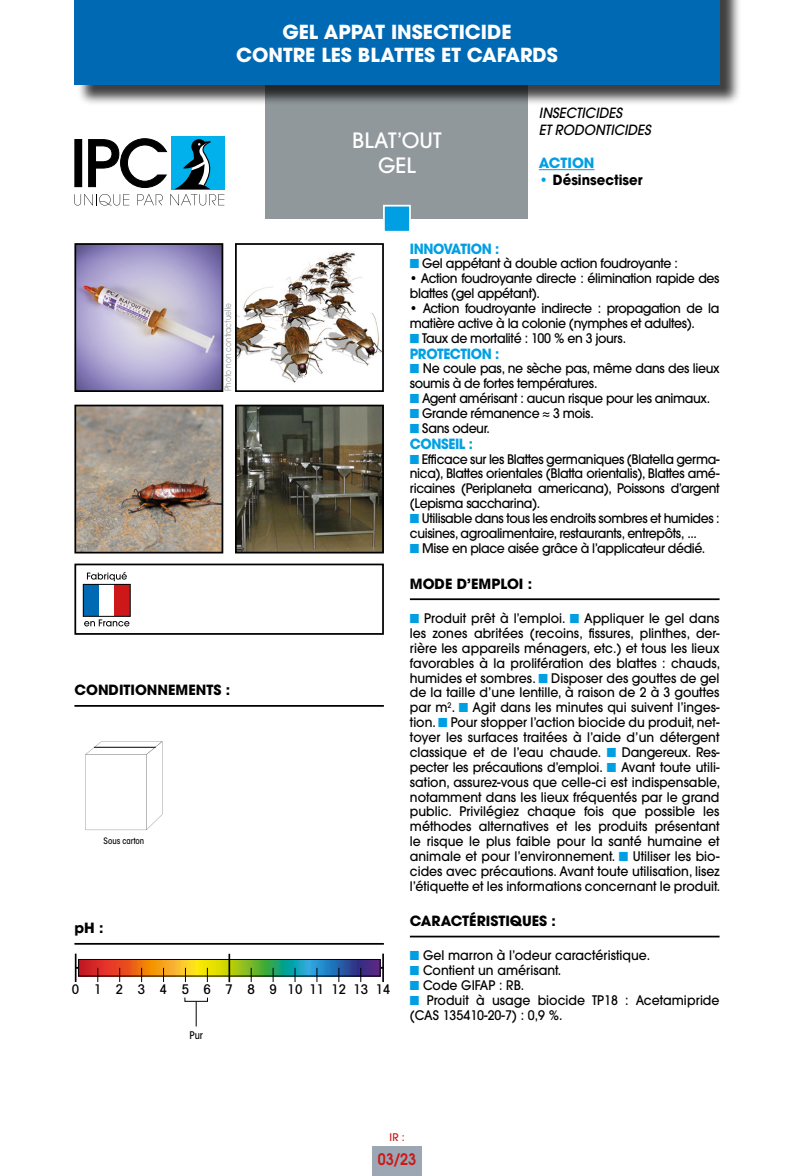
<style>
.page{position:relative;width:794px;height:1176px;background:#fff}
.page>*{position:absolute;margin:0;border:0;box-sizing:border-box;transform-origin:0 0}
.t1{font:500 21px "ITC Avant Garde Std";color:#fff}
.t2{font:700 19.25px "ITC Avant Garde Std";color:#fff}
.t3{font:600 15.75px "ITC Avant Garde Std";color:#cd1719;scale:.9 1}
.t4{font:700 14px "ITC Avant Garde Std";color:#000}
.t5{font:700 14px "ITC Avant Garde Std";letter-spacing:-.03em;color:#009fe3;scale:.95 1}
.t6{font:italic 500 14px/16.8px "ITC Avant Garde Std";color:#000;scale:.95 1}
.t7{font:700 14px "ITC Avant Garde Std";color:#000;scale:.95 1}
.t8{font:700 14px "ITC Avant Garde Std";letter-spacing:-.03em;color:#009fe3}
.t9{font:500 condensed 13.3px "Avant Garde";letter-spacing:.265em;color:#000}
.t10{font:500 13.12px/14.9px "ITC Avant Garde Std";letter-spacing:-.03em;color:#000;scale:.95 1}
.t11{font:500 13.12px/14.9px "ITC Avant Garde Std";color:#000;scale:.95 1}
.t12{font:500 10.5px "ITC Avant Garde Std";color:#cd1719}
.t13{font:500 condensed 10.5px "ITC Avant Garde Std";color:#000}
.t14{font:8.75px "ITC Avant Garde Std";color:#91989c;scale:.85 1}
.t15{font:500 condensed 8.75px "ITC Avant Garde Std";color:#000}
.s1{color:#009fe3}
.s2{font-family:"Myriad Pro";font-weight:600}
</style>
<div class="page">
<div style="left:74px;top:563px;width:310px;height:72px;border:2px solid #000"></div>
<div style="left:266px;top:79px;width:262px;height:140px;background:#91989c"></div>
<div style="left:77px;top:0;width:664px;height:106px;background:#000;opacity:.75"></div>
<div style="left:74px;top:0;width:645px;height:84px;background:#0069b4"></div>
<div style="left:372px;top:1146px;width:50px;height:30px;background:#9ca7b3"></div>
<div style="left:171px;top:136px;width:53px;height:53px;background:#00b1eb"></div>
<svg style="left:74px;top:138px;width:150px;height:67px"></svg>
<div style="left:383px;top:205px;width:28px;height:28px;background:#009fe3;border:2px solid #fff"></div>
<hr style="left:74px;top:705px;width:310px;height:2px;background:#000">
<hr style="left:410px;top:598px;width:309px;height:2px;background:#000">
<hr style="left:410px;top:935px;width:309px;height:2px;background:#000">
<img style="left:77px;top:246px;width:143px;height:143px">
<div style="left:74px;top:243px;width:149px;height:149px;border:2px solid #000"></div>
<img style="left:77px;top:408px;width:143px;height:142px">
<div style="left:74px;top:405px;width:149px;height:148px;border:2px solid #000"></div>
<img style="left:238px;top:251px;width:143px;height:132px">
<div style="left:235px;top:243px;width:149px;height:149px;border:2px solid #000"></div>
<img style="left:238px;top:408px;width:143px;height:142px">
<div style="left:235px;top:405px;width:149px;height:148px;border:2px solid #000"></div>
<hr style="left:74px;top:943px;width:310px;height:1px;background:#000">
<hr style="left:76px;top:967px;width:307px;height:2px;background:#000">
<svg style="left:75px;top:953px;width:306px;height:30px"></svg>
<hr style="left:228px;top:954px;width:2px;height:28px;background:#000">
<hr style="left:382px;top:953px;width:2px;height:29px;background:#000">
<hr style="left:539px;top:169px;width:55px;height:1px;background:#009fe3">
<div style="left:83px;top:584px;width:16px;height:32px;background:#0069b4"></div>
<div style="left:115px;top:584px;width:15px;height:32px;background:#cd1719"></div>
<div style="left:83px;top:584px;width:48px;height:33px;border:1px solid #000"></div>
<svg style="left:87px;top:572px;width:40px;height:9px"></svg>
<svg style="left:84px;top:619px;width:45px;height:7px"></svg>
<svg style="left:196px;top:1001px;width:1px;height:25px"></svg>
<svg style="left:85px;top:741px;width:77px;height:89px"></svg>
<hr style="left:94px;top:747px;width:61px;height:1px;background:#000">
<p class="t2" style="left:282px;top:19px;width:231px">GEL APPAT INSECTICIDE</p>
<p class="t2" style="left:236px;top:42px;width:323px">CONTRE LES BLATTES ET CAFARDS</p>
<p class="t14" style="left:223px;top:391px;width:105px;rotate:-90deg">Photo non contractuelle</p>
<p class="t4" style="left:74px;top:681px;width:157px">CONDITIONNEMENTS :</p>
<p class="t15" style="left:104px;top:835px;width:42px">Sous carton</p>
<p class="t4" style="left:74px;top:919px;width:31px">pH :</p>
<p class="t1" style="left:352px;top:127px;width:91px">BLAT’OUT</p>
<p class="t1" style="left:378px;top:152px;width:39px">GEL</p>
<p class="t6" style="left:539px;top:104px;width:119px">INSECTICIDES<br>ET RODONTICIDES</p>
<p class="t8" style="left:539px;top:154px;width:57px">ACTION</p>
<p class="t7" style="left:539px;top:171px;width:111px"><span class="s1">•</span> Désinsectiser</p>
<p class="t5" style="left:410px;top:239px;width:96px">INNOVATION :</p>
<p class="t10" style="left:410px;top:256px;width:284px"><span class="s1">■</span> Gel appétant à double action foudroyante :</p>
<p class="t10" style="left:410px;top:271px;width:327px">• Action foudroyante directe : élimination rapide des blattes (gel appétant).</p>
<p class="t10" style="left:410px;top:301px;width:327px">• Action foudroyante indirecte : propagation de la matière active à la colonie (nymphes et adultes).</p>
<p class="t10" style="left:410px;top:330px;width:229px"><span class="s1">■</span> Taux de mortalité : 100 % en 3 jours.</p>
<p class="t5" style="left:410px;top:344px;width:96px">PROTECTION :</p>
<p class="t10" style="left:410px;top:361px;width:327px"><span class="s1">■</span> Ne coule pas, ne sèche pas, même dans des lieux soumis à de fortes températures.</p>
<p class="t10" style="left:410px;top:391px;width:317px"><span class="s1">■</span> Agent amérisant : aucun risque pour les animaux.</p>
<p class="t10" style="left:410px;top:406px;width:195px"><span class="s1">■</span> Grande rémanence <span class="s2">≈</span> 3 mois.</p>
<p class="t10" style="left:410px;top:420px;width:86px"><span class="s1">■</span> Sans odeur.</p>
<p class="t5" style="left:410px;top:434px;width:68px">CONSEIL :</p>
<p class="t10" style="left:410px;top:451px;width:327px;text-align:justify"><span class="s1">■</span> Efficace sur les Blattes germaniques (Blatella germa&shy;nica), Blattes orientales (Blatta orientalis), Blattes amé&shy;ricaines (Periplaneta americana), Poissons d’argent (Lepisma saccharina).</p>
<p class="t10" style="left:410px;top:511px;width:327px"><span class="s1">■</span> Utilisable dans tous les endroits sombres et humides : cuisines, agroalimentaire, restaurants, entrepôts, ...</p>
<p class="t10" style="left:410px;top:540px;width:312px"><span class="s1">■</span> Mise en place aisée grâce à l’applicateur dédié.</p>
<p class="t4" style="left:410px;top:574px;width:124px">MODE D’EMPLOI :</p>
<p class="t10" style="left:410px;top:611px;width:328px;text-align:justify"><span class="s1">■</span> Produit prêt à l’emploi. <span class="s1">■</span> Appliquer le gel dans les zones abritées (recoins, fissures, plinthes, der&shy;rière les appareils ménagers, etc.) et tous les lieux favorables à la prolifération des blattes : chauds, humides et sombres. <span class="s1">■</span> Disposer des gouttes de gel de la taille d’une lentille, à raison de 2 à 3 gouttes par m<sup>2</sup>. <span class="s1">■</span> Agit dans les minutes qui suivent l’inges&shy;tion. <span class="s1">■</span> Pour stopper l’action biocide du produit, net&shy;toyer les surfaces traitées à l’aide d’un détergent classique et de l’eau chaude. <span class="s1">■</span> Dangereux. Res&shy;pecter les précautions d’emploi. <span class="s1">■</span> Avant toute utili&shy;sation, assurez-vous que celle-ci est indispensable, notamment dans les lieux fréquentés par le grand public. Privilégiez chaque fois que possible les méthodes alternatives et les produits présentant le risque le plus faible pour la santé humaine et animale et pour l’environnement. <span class="s1">■</span> Utiliser les bio&shy;cides avec précautions. Avant toute utilisation, lisez l’étiquette et les informations concernant le produit.</p>
<p class="t4" style="left:410px;top:911px;width:148px">CARACTÉRISTIQUES :</p>
<p class="t9" style="left:72px;top:980px;width:320px">0 1 2 3 4 5 6 7 8 91011121314</p>
<p class="t13" style="left:189px;top:1028px;width:15px">Pur</p>
<p class="t11" style="left:410px;top:948px;width:254px"><span class="s1">■</span> Gel marron à l’odeur caractéristique.</p>
<p class="t11" style="left:410px;top:963px;width:161px"><span class="s1">■</span> Contient un amérisant.</p>
<p class="t11" style="left:410px;top:978px;width:122px"><span class="s1">■</span> Code GIFAP : RB.</p>
<p class="t11" style="left:410px;top:992px;width:327px"><span class="s1">■</span> Produit à usage biocide TP18 : Acetamipride (CAS 135410-20-7) : 0,9 %.</p>
<p class="t12" style="left:390px;top:1130px;width:16px">IR :</p>
<p class="t3" style="left:378px;top:1149px;width:44px">03/23</p>
</div>
